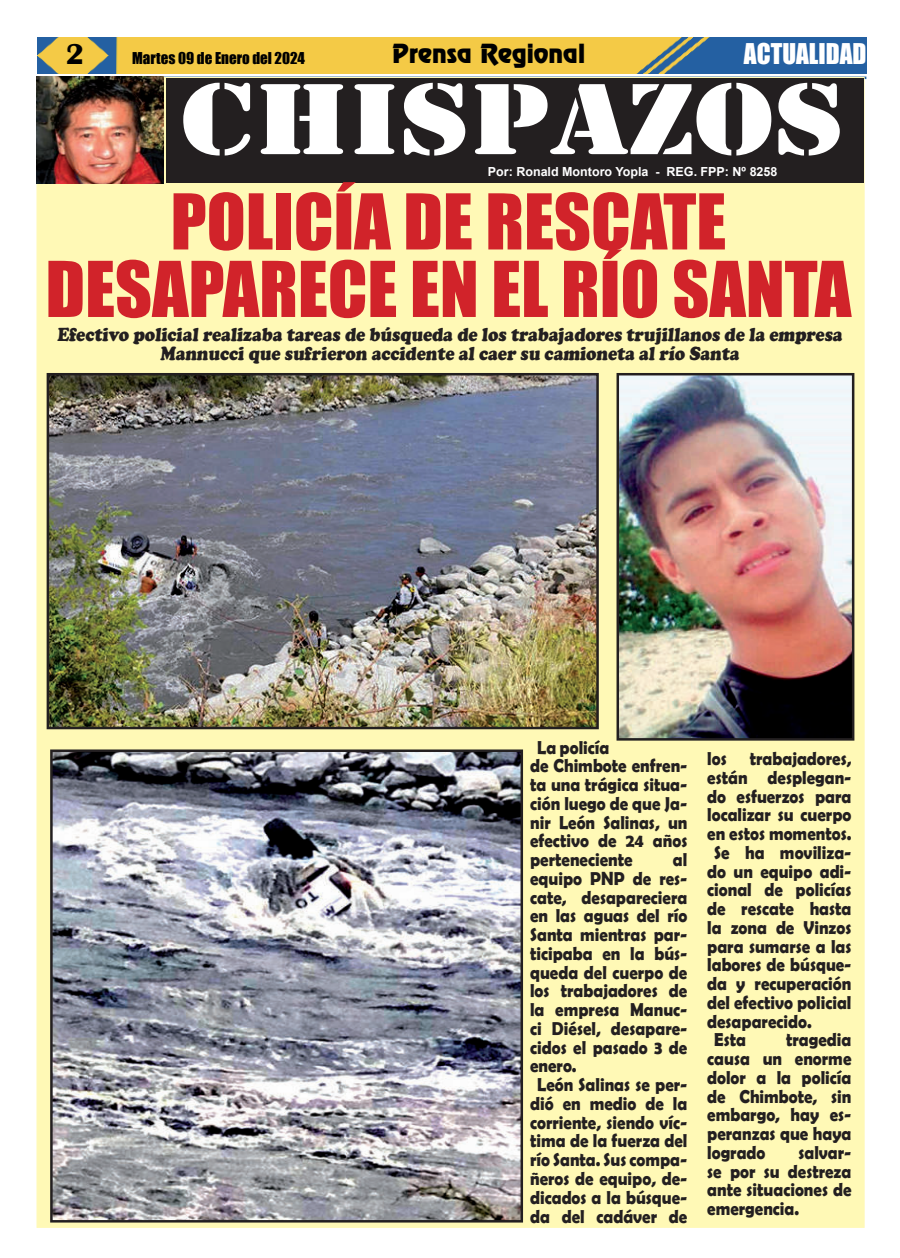
<style>
.page{position:relative;width:900px;height:1258px;background:#fff}
.page>*{position:absolute;margin:0;border:0;box-sizing:border-box;transform-origin:0 0}
.t1{font:105px "Stencil";color:#fff;scale:1.2 1}
.t2{font:71px/67.5px "Impact";color:#d1232a;text-align:center}
.t3{font:700 30px "Britannic";color:#000}
.t4{font:26.25px "Impact";color:#fff;scale:.96 1}
.t5{font:23.75px "Renfrew Normal";color:#000}
.t6{font:900 19.62px/18.8px "Cooper";color:#231f20;text-align:center;scale:.88 1}
.t7{font:700 18.75px/18.8px "Berlin Sans FB Demi";color:#231f20;text-align:justify;scale:.9 1}
.t8{font:15px "Impact";color:#000}
.t9{font:700 12.5px "Arial";color:#fff}
</style>
<div class="page">
<hr style="left:37px;top:77px;width:829px;height:2px;background:#2361a2">
<img style="left:37px;top:38px;width:829px;height:35px">
<div style="left:37px;top:77px;width:828px;height:1151px;background:#fff9b6;border:1px solid #fff9b6"></div>
<div style="left:166px;top:78px;width:698px;height:105px;background:#231f20"></div>
<img style="left:36px;top:77px;width:128px;height:106px">
<img style="left:51px;top:377px;width:544px;height:348px">
<div style="left:47px;top:373px;width:552px;height:356px;border:3px solid #231f20"></div>
<img style="left:621px;top:377px;width:229px;height:360px">
<div style="left:617px;top:373px;width:237px;height:368px;border:3px solid #231f20"></div>
<img style="left:54px;top:753px;width:465px;height:465px">
<div style="left:50px;top:749px;width:473px;height:473px;border:3px solid #231f20"></div>
<h3 class="t3" style="left:66px;top:38px;width:20px">2</h3>
<p class="t8" style="left:132px;top:50px;width:174px">Martes 09 de Enero del 2024</p>
<p class="t5" style="left:392px;top:44px;width:194px">Prensa Regional</p>
<h3 class="t4" style="left:744px;top:40px;width:129px">ACTUALIDAD</h3>
<h1 class="t1" style="left:181px;top:59px;width:555px">CHISPAZOS</h1>
<p class="t9" style="left:488px;top:167px;width:291px">Por: Ronald Montoro Yopla - REG. FPP: Nº 8258</p>
<h2 class="t2" style="left:46px;top:191px;width:807px">POLICÍA DE RESCATE<br>DESAPARECE EN EL RÍO SANTA</h2>
<p class="t6" style="left:57px;top:327px;width:896px">Efectivo policial realizaba tareas de búsqueda de los trabajadores trujillanos de la empresa<br>Mannucci que sufrieron accidente al caer su camioneta al río Santa</p>
<p class="t7" style="left:530px;top:739px;width:176px;text-align:left;text-indent:7px">La policía<br>de Chimbote enfren&shy;ta una trágica situa&shy;ción luego de que Ja&shy;nir León Salinas, un efectivo de 24 años perteneciente</p>
<p class="t7" style="left:673px;top:851px;width:18px">al</p>
<p class="t7" style="left:530px;top:870px;width:176px">equipo PNP de res-</p>
<p class="t7" style="left:530px;top:889px;width:176px">cate, desapareciera</p>
<p class="t7" style="left:530px;top:907px;width:176px">en las aguas del río</p>
<p class="t7" style="left:530px;top:926px;width:176px">Santa mientras par-</p>
<p class="t7" style="left:530px;top:945px;width:176px">ticipaba en la bús-</p>
<p class="t7" style="left:530px;top:964px;width:176px">queda del cuerpo de</p>
<p class="t7" style="left:530px;top:982px;width:176px">los trabajadores de</p>
<p class="t7" style="left:530px;top:1001px;width:176px">la empresa Manuc-</p>
<p class="t7" style="left:530px;top:1020px;width:176px">ci Diésel, desapare-</p>
<p class="t7" style="left:530px;top:1039px;width:176px">cidos el pasado 3 de</p>
<p class="t7" style="left:530px;top:1057px;width:53px">enero.</p>
<p class="t7" style="left:537px;top:1076px;width:168px">León Salinas se per-</p>
<p class="t7" style="left:530px;top:1095px;width:176px">dió en medio de la</p>
<p class="t7" style="left:530px;top:1114px;width:176px">corriente, siendo víc-</p>
<p class="t7" style="left:530px;top:1132px;width:176px">tima de la fuerza del</p>
<p class="t7" style="left:530px;top:1151px;width:176px">río Santa. Sus compa-</p>
<p class="t7" style="left:530px;top:1170px;width:176px">ñeros de equipo, de-</p>
<p class="t7" style="left:530px;top:1189px;width:176px">dicados a la búsque-</p>
<p class="t7" style="left:530px;top:1207px;width:176px">da del cadáver de</p>
<p class="t7" style="left:707px;top:750px;width:162px">los trabajadores,</p>
<p class="t7" style="left:707px;top:769px;width:162px">están desplegan-</p>
<p class="t7" style="left:707px;top:788px;width:162px">do esfuerzos para</p>
<p class="t7" style="left:707px;top:806px;width:162px">localizar su cuerpo</p>
<p class="t7" style="left:707px;top:825px;width:162px">en estos momentos.</p>
<p class="t7" style="left:714px;top:844px;width:154px">Se ha moviliza-</p>
<p class="t7" style="left:707px;top:863px;width:162px">do un equipo adi-</p>
<p class="t7" style="left:707px;top:881px;width:162px">cional de policías</p>
<p class="t7" style="left:707px;top:900px;width:162px">de rescate hasta</p>
<p class="t7" style="left:707px;top:919px;width:162px">la zona de Vinzos</p>
<p class="t7" style="left:707px;top:938px;width:162px">para sumarse a las</p>
<p class="t7" style="left:707px;top:956px;width:162px">labores de búsque-</p>
<p class="t7" style="left:707px;top:975px;width:162px">da y recuperación</p>
<p class="t7" style="left:707px;top:994px;width:162px">del efectivo policial</p>
<p class="t7" style="left:707px;top:1013px;width:118px">desaparecido.</p>
<p class="t7" style="left:714px;top:1031px;width:37px">Esta</p>
<p class="t7" style="left:707px;top:1031px;width:162px;text-indent:79px">tragedia causa un enorme dolor a la policía de Chimbote, sin embargo, hay es&shy;peranzas que haya logrado</p>
<p class="t7" style="left:707px;top:1144px;width:162px;text-indent:91px">salvar&shy;se por su destreza ante situaciones de emergencia.</p>
</div>
